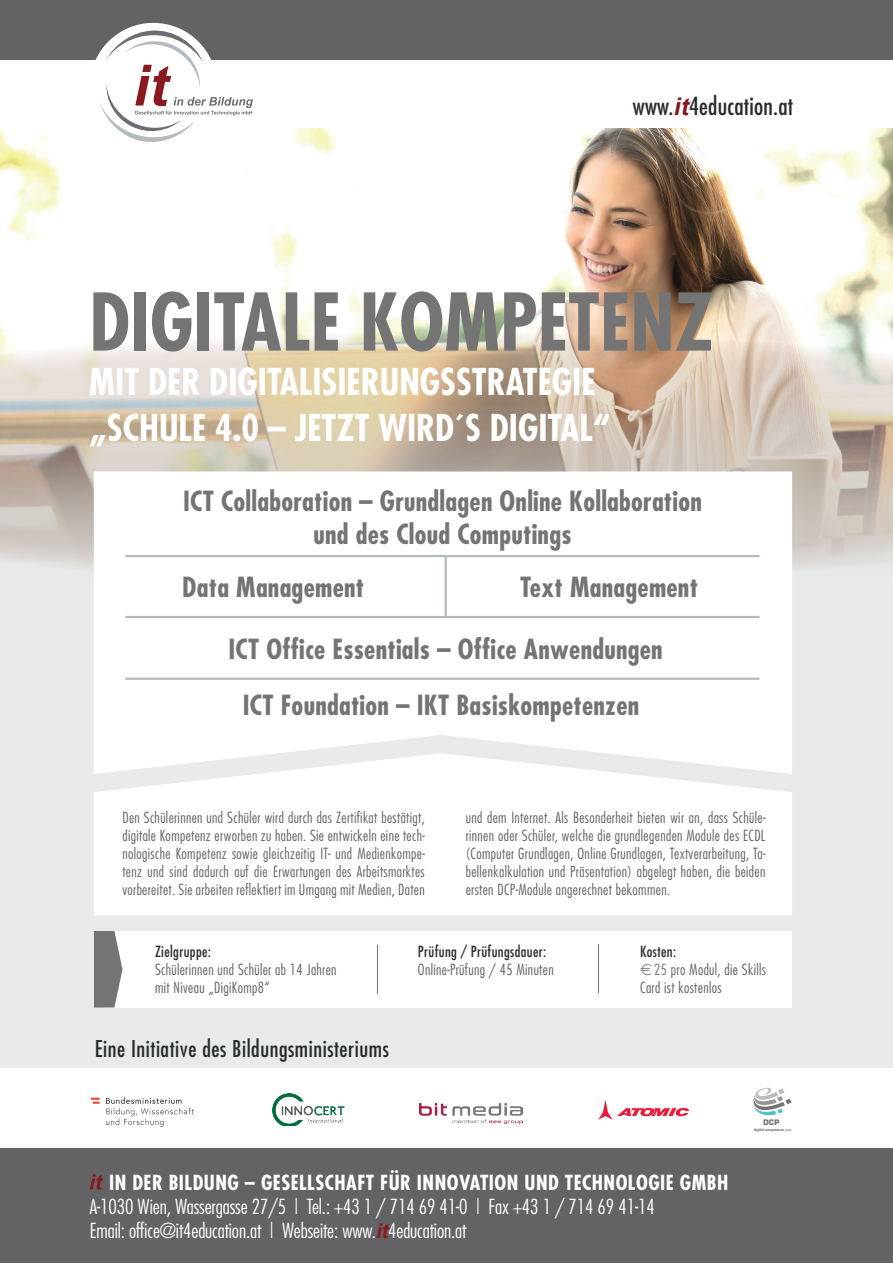
<style>
.page{position:relative;width:893px;height:1263px;background:#fff}
.page>*{position:absolute;margin:0;border:0;box-sizing:border-box;transform-origin:0 0}
.t1{font:700 condensed 77.25px "Futura";color:#737473}
.t2{font:700 condensed 36px/46.8px "Futura";color:#fff}
.t3{font:700 condensed 27px/32.4px "Futura";letter-spacing:.01em;color:#737473;text-align:center}
.t4{font:condensed 24.3px "Futura";letter-spacing:.01em;color:#292c2f}
.t5{font:condensed 22.5px "Futura";letter-spacing:.025em;color:#292c2f}
.t6{font:300 condensed 20.25px/24.3px "Futura";letter-spacing:-.005em;color:#fff}
.t7{font:700 condensed 20.25px "Futura";letter-spacing:.025em;color:#fff}
.t8{font:300 condensed 15px/18px "Futura";letter-spacing:.025em;color:#5f6368;text-align:justify}
.t9{font:condensed 15px "Futura";letter-spacing:.025em;color:#292c2f}
.t10{font:700 7.57px "Square 721 BT";color:#737373}
.t11{font:700 3.75px "Microsoft New Tai Lue";letter-spacing:-.05em;color:#717271}
.s1{font-family:"Arial";font-weight:700;font-style:italic;font-stretch:normal;color:#88181f}
.s2{font-weight:400;color:#292c2f}
.s3{font-family:"EUR Ofont";font-weight:400;font-stretch:normal;color:#636366}
.s4{color:#737473}
.s5{font-weight:400;color:#6a6d6e}
</style>
<div class="page">
<div style="left:0;top:584px;width:893px;height:484px;background:#e8ebea"></div>
<img style="left:0;top:128px;width:893px;height:204px">
<div style="left:0;top:1149px;width:893px;height:114px;background:#636366"></div>
<svg style="left:0;top:332px;width:893px;height:252px;background:#d2c5b3"></svg>
<svg style="left:94px;top:774px;width:698px;height:141px"></svg>
<svg style="left:94px;top:471px;width:698px;height:303px"></svg>
<hr style="left:125px;top:555px;width:635px;height:2px;background:#b3bbbe">
<hr style="left:125px;top:616px;width:635px;height:2px;background:#b3bbbe">
<hr style="left:125px;top:677px;width:635px;height:3px;background:#b3bbbe">
<hr style="left:445px;top:556px;width:2px;height:61px;background:#b3bbbe">
<div style="left:103px;top:931px;width:688px;height:76px;background:#fff"></div>
<svg style="left:94px;top:931px;width:28px;height:76px;background:#848584"></svg>
<hr style="left:377px;top:945px;width:1px;height:48px;background:#737473">
<hr style="left:598px;top:945px;width:1px;height:48px;background:#737473">
<img style="left:273px;top:1093px;width:72px;height:33px">
<img style="left:420px;top:1103px;width:103px;height:20px">
<svg style="left:598px;top:1100px;width:91px;height:20px"></svg>
<svg style="left:753px;top:1087px;width:39px;height:29px"></svg>
<svg style="left:106px;top:1097px;width:88px;height:30px"></svg>
<svg style="left:90px;top:1098px;width:10px;height:6px"></svg>
<svg style="left:90px;top:1174px;width:13px;height:15px"></svg>
<div style="left:0;top:0;width:893px;height:68px;background:#636366"></div>
<div style="left:0;top:61px;width:893px;height:67px;background:#fff"></div>
<div style="left:90px;top:23px;width:127px;height:127px;background:#fff;border-radius:50%"></div>
<svg style="left:99px;top:29px;width:154px;height:116px"></svg>
<h3 class="t4" style="left:633px;top:91px;width:162px">www.<span class="s1">it</span>4education.at</h3>
<h1 class="t1" style="left:89px;top:272px;width:626px">DIGITALE KOMPETENZ</h1>
<h2 class="t2" style="left:89px;top:358px;width:523px">MIT DER DIGITALISIERUNGSSTRATEGIE „SCHULE 4.0 – JETZT WIRD´S DIGITAL“</h2>
<h3 class="t3" style="left:183px;top:485px;width:520px">ICT Collaboration – Grundlagen Online Kollaboration und des Cloud Computings</h3>
<h3 class="t3" style="left:182px;top:571px;width:183px">Data Management</h3>
<h3 class="t3" style="left:520px;top:571px;width:179px">Text Management</h3>
<h3 class="t3" style="left:228px;top:620px;width:436px;line-height:56.3px">ICT Office Essentials – Office Anwendungen<br>ICT Foundation – IKT Basiskompetenzen</h3>
<p class="t8" style="left:122px;top:808px;width:304px">Den Schülerinnen und Schüler wird durch das Zertifikat bestätigt, digitale Kompetenz erworben zu haben. Sie entwickeln eine tech&shy;nologische Kompetenz sowie gleichzeitig IT- und Medienkompe&shy;tenz und sind dadurch auf die Erwartungen des Arbeitsmarktes vorbereitet. Sie arbeiten reflektiert im Umgang mit Medien, Daten</p>
<p class="t8" style="left:466px;top:808px;width:301px">und dem Internet. Als Besonderheit bieten wir an, dass Schüle&shy;rinnen oder Schüler, welche die grundlegenden Module des ECDL (Computer Grundlagen, Online Grundlagen, Textverarbeitung, Ta&shy;bellenkalkulation und Präsentation) abgelegt haben, die beiden ersten DCP-Module angerechnet bekommen.</p>
<p class="t9" style="left:155px;top:942px;width:57px">Zielgruppe:</p>
<p class="t8" style="left:155px;top:960px;width:183px">Schülerinnen und Schüler ab 14 Jahren mit Niveau „DigiKomp8“</p>
<h3 class="t5" style="left:95px;top:1034px;width:296px">Eine Initiative des Bildungsministeriums</h3>
<p class="t9" style="left:418px;top:942px;width:130px">Prüfung / Prüfungsdauer:</p>
<p class="t8" style="left:418px;top:960px;width:137px">Online-Prüfung / 45 Minuten</p>
<p class="t8" style="left:640px;top:942px;width:127px;text-align:left"><span class="s2">Kosten:<br></span><span class="s3">w</span> <span class="s4">25</span> pro Modul, die Skills<br>Card ist kostenlos</p>
<p class="t10" style="left:763px;top:1118px;width:18px">DCP</p>
<p class="t11" style="left:754px;top:1127px;width:40px">digital competence <span class="s5">pass</span></p>
<h3 class="t7" style="left:109px;top:1169px;width:621px">IN DER BILDUNG – GESELLSCHAFT FÜR INNOVATION UND TECHNOLOGIE GMBH</h3>
<h3 class="t6" style="left:90px;top:1194px;width:566px">A-1030 Wien, Wassergasse 27/5 | Tel.: +43 1 / 714 69 41-0 | Fax +43 1 / 714 69 41-14<br>Email: office@it4education.at | Webseite: www.<span class="s1">it</span>4education.at</h3>
</div>
